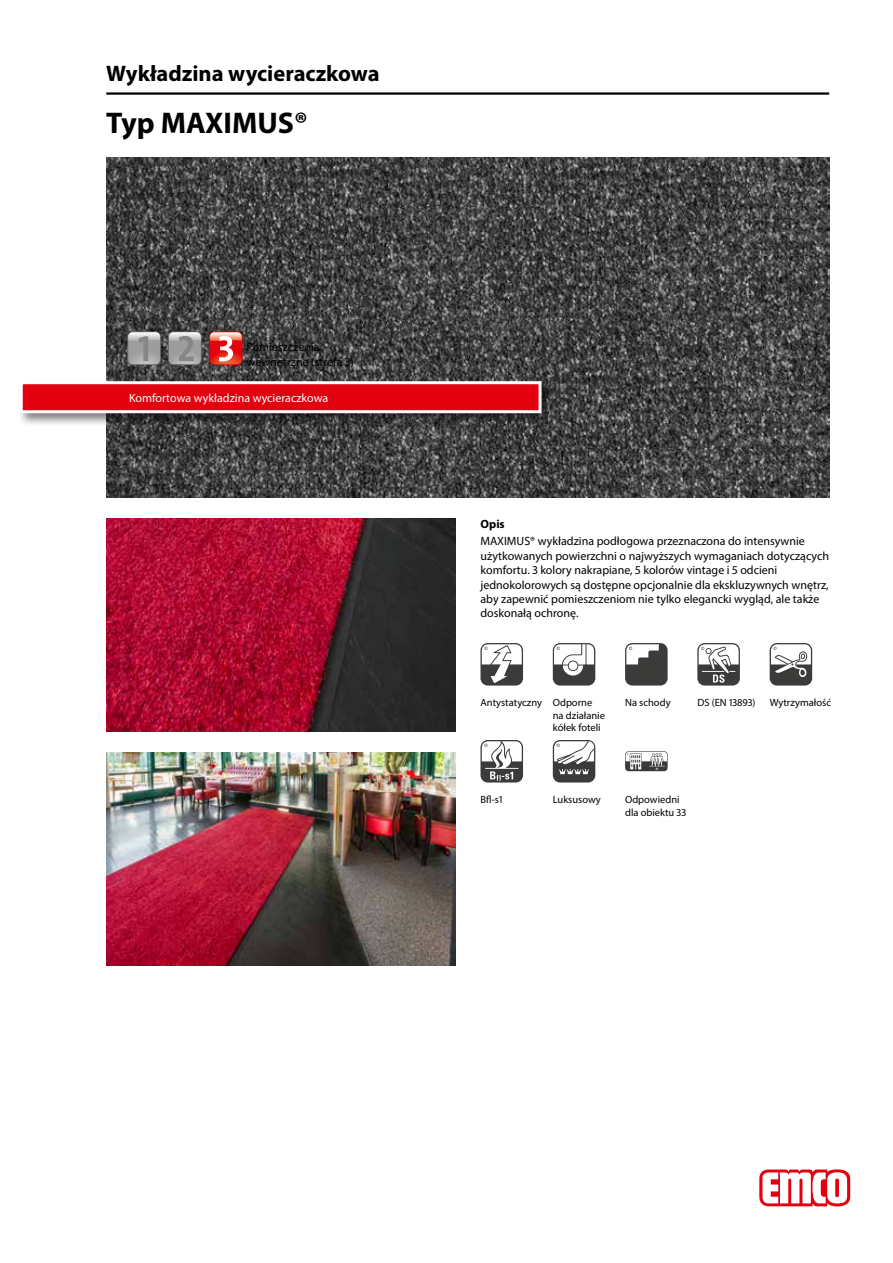
<style>
.page{position:relative;width:893px;height:1263px;background:#fff}
.page>*{position:absolute;margin:0;border:0;box-sizing:border-box;transform-origin:0 0}
.t1{font:700 30px "Myriad Pro";color:#000}
.t2{font:700 22.5px "Myriad Pro";color:#000}
.t3{font:12px/14.4px "Myriad Pro";color:#000}
.t4{font:12px "Myriad Pro";color:#fff}
.t5{font:700 12px "Myriad Pro";color:#000}
.t6{font:10.5px/12.6px "Myriad Pro";color:#000}
</style>
<div class="page">
<img style="left:106px;top:157px;width:723px;height:340px">
<hr style="left:106px;top:92px;width:723px;height:3px;background:#000">
<svg style="left:759px;top:1169px;width:91px;height:37px"></svg>
<div style="left:18px;top:379px;width:538px;height:49px;background:#000;opacity:.5"></div>
<div style="left:21px;top:383px;width:519px;height:29px;background:#e3000f"></div>
<div style="left:20px;top:381px;width:522px;height:32px;border:3px solid #fff"></div>
<svg style="left:168px;top:332px;width:33px;height:33px"></svg>
<svg style="left:209px;top:332px;width:33px;height:33px"></svg>
<svg style="left:128px;top:332px;width:33px;height:33px"></svg>
<img style="left:106px;top:519px;width:349px;height:212px">
<img style="left:106px;top:753px;width:349px;height:212px">
<svg style="left:480px;top:643px;width:43px;height:42px"></svg>
<svg style="left:553px;top:643px;width:42px;height:42px"></svg>
<svg style="left:625px;top:643px;width:43px;height:42px"></svg>
<svg style="left:697px;top:643px;width:43px;height:42px"></svg>
<svg style="left:770px;top:643px;width:42px;height:42px"></svg>
<svg style="left:480px;top:740px;width:43px;height:42px"></svg>
<svg style="left:553px;top:740px;width:42px;height:42px"></svg>
<svg style="left:625px;top:751px;width:43px;height:20px"></svg>
<h2 class="t2" style="left:106px;top:59px;width:275px">Wykładzina wycieraczkowa</h2>
<h1 class="t1" style="left:106px;top:103px;width:203px">Typ MAXIMUS®</h1>
<p class="t3" style="left:247px;top:340px;width:109px">Pomieszczenia wewnętrzne (strefa 3)</p>
<p class="t4" style="left:129px;top:390px;width:201px">Komfortowa wykładzina wycieraczkowa</p>
<p class="t5" style="left:480px;top:516px;width:26px">Opis</p>
<p class="t3" style="left:480px;top:534px;width:350px">MAXIMUS® wykładzina podłogowa przeznaczona do intensywnie użytkowanych powierzchni o najwyższych wymaganiach dotyczących komfortu. 3 kolory nakrapiane, 5 kolorów vintage i 5 odcieni jednokolorowych są dostępne opcjonalnie dla ekskluzywnych wnętrz, aby zapewnić pomieszczeniom nie tylko elegancki wygląd, ale także doskonałą ochronę.</p>
<p class="t6" style="left:553px;top:696px;width:54px;text-indent:-72px">Antystatyczny Odporne na działanie kółek foteli</p>
<p class="t6" style="left:625px;top:696px;width:47px">Na schody</p>
<p class="t6" style="left:697px;top:696px;width:60px">DS (EN 13893)</p>
<p class="t6" style="left:770px;top:696px;width:63px">Wytrzymałość</p>
<p class="t6" style="left:480px;top:793px;width:23px">Bfl-s1</p>
<p class="t6" style="left:553px;top:793px;width:50px">Luksusowy</p>
<p class="t6" style="left:625px;top:793px;width:63px">Odpowiedni dla obiektu 33</p>
</div>
